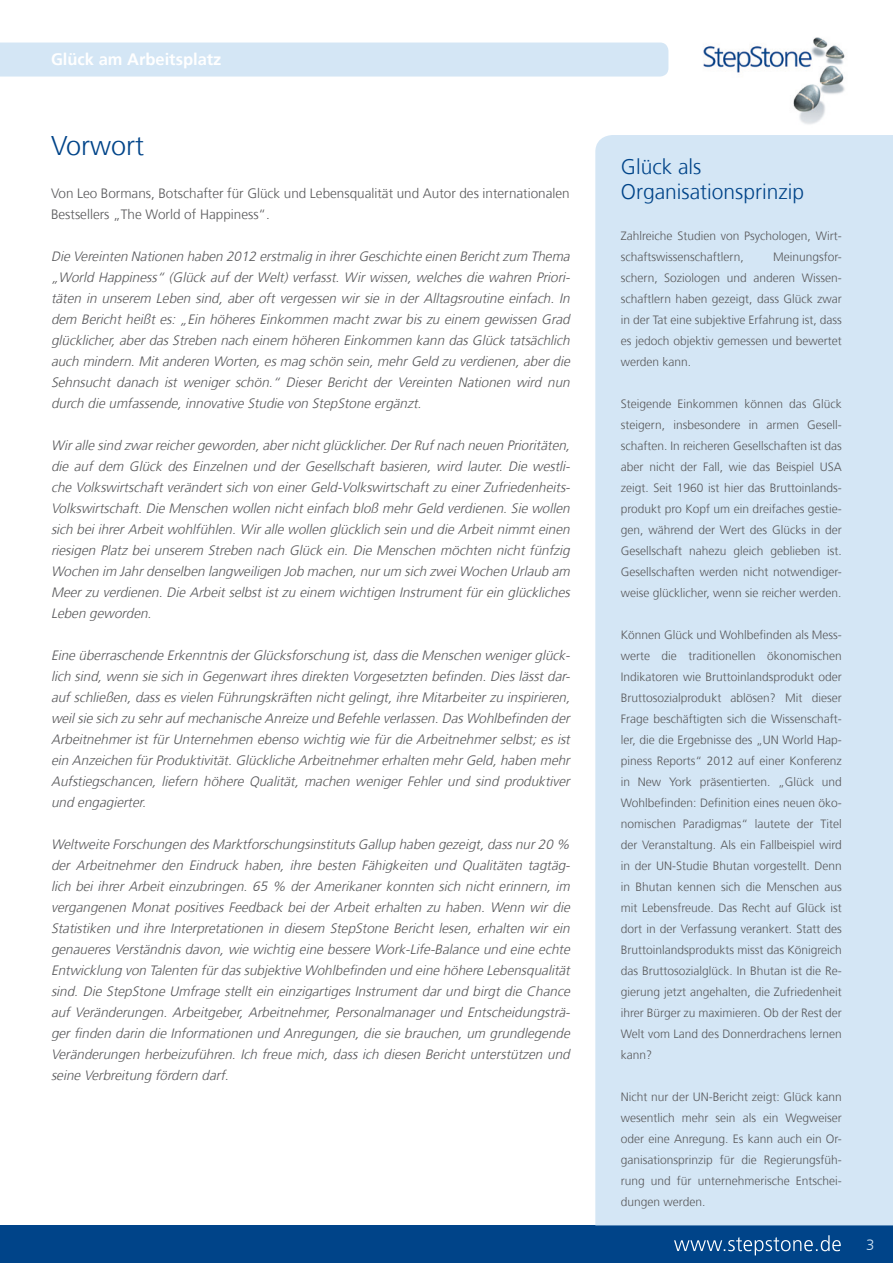
<style>
.page{position:relative;width:893px;height:1263px;background:#fff}
.page>*{position:absolute;margin:0;border:0;box-sizing:border-box;transform-origin:0 0}
.t1{font:300 27px "Frutiger";color:#004489}
.t2{font:300 21px/25.2px "Frutiger";color:#004489}
.t3{font:700 16.5px "Frutiger";color:#fff}
.t4{font:300 15px "Frutiger";color:#d4e6f5}
.t5{font:italic 300 13.5px/21px "Frutiger";color:#58585a;text-align:justify}
.t6{font:300 13.5px/21px "Frutiger";color:#58585a}
.t7{font:300 12px/21px "Frutiger";color:#58585a;text-align:justify}
</style>
<div class="page">
<div style="left:0;top:43px;width:668px;height:34px;background:#d4e6f5"></div>
<div style="left:0;top:1225px;width:893px;height:38px;background:#004489"></div>
<svg style="left:674px;top:1235px;width:167px;height:20px"></svg>
<img style="left:703px;top:37px;width:142px;height:87px">
<div style="left:595px;top:135px;width:298px;height:1090px;background:#d4e6f5"></div>
<p class="t3" style="left:51px;top:50px;width:172px">Glück am Arbeitsplatz</p>
<h1 class="t1" style="left:51px;top:131px;width:95px">Vorwort</h1>
<p class="t6" style="left:51px;top:183px;width:520px">Von Leo Bormans, Botschafter für Glück und Lebensqualität und Autor des internationalen<br>Bestsellers „The World of Happiness“.</p>
<p class="t5" style="left:51px;top:246px;width:524px">Die Vereinten Nationen haben 2012 erstmalig in ihrerGeschichte einen Berichtzum Thema „World Happiness“ (Glück auf der Welt) verfasst. Wir wissen, welches die wahren Priori&shy;täten in unserem Leben sind, aber oft vergessen wir sie in der Alltagsroutine einfach. In dem Bericht heißt es: „Ein höheres Einkommen macht zwar bis zu einem gewissen Grad glücklicher,aberdasStreben nach einem höheren Einkommen kann dasGlück tatsächlich auch mindern.Mitanderen Worten,esmag schön sein,mehrGeld zu verdienen,aberdie Sehnsucht danach ist weniger schön.“ Dieser Bericht der Vereinten Nationen wird nun durch die umfassende,innovative Studie von StepStone ergänzt.</p>
<p class="t5" style="left:51px;top:435px;width:524px">Wiralle sind zwarreichergeworden,abernichtglücklicher.DerRufnach neuen Prioritäten, die auf dem Glück des Einzelnen und der Gesellschaft basieren, wird lauter. Die westli&shy;che Volkswirtschaft verändert sich von einer Geld-Volkswirtschaft zu einer Zufriedenheits-Volkswirtschaft.Die Menschen wollen nichteinfach bloß mehrGeld verdienen.Sie wollen sich beiihrerArbeitwohlfühlen.Wiralle wollen glücklich sein und die Arbeitnimmteinen riesigen Platz bei unserem Streben nach Glück ein. Die Menschen möchten nicht fünfzig Wochen im Jahrdenselben langweiligen Job machen,nurum sich zweiWochen Urlaub am Meerzu verdienen.Die Arbeitselbstistzu einem wichtigen Instrumentfürein glückliches Leben geworden.</p>
<p class="t5" style="left:51px;top:645px;width:524px">Eine überraschende ErkenntnisderGlücksforschung ist,dassdie Menschen wenigerglück&shy;lich sind,wenn sie sich in Gegenwartihresdirekten Vorgesetzten befinden.Dieslässtdar&shy;aufschließen,dassesvielen Führungskräften nichtgelingt,ihre Mitarbeiterzu inspirieren, weilsie sich zu sehraufmechanische Anreize und Befehle verlassen.DasWohlbefinden der Arbeitnehmer ist für Unternehmen ebenso wichtig wie für die Arbeitnehmer selbst; es ist ein Anzeichen fürProduktivität.Glückliche Arbeitnehmererhalten mehrGeld,haben mehr Aufstiegschancen, liefern höhere Qualität, machen weniger Fehler und sind produktiver und engagierter.</p>
<p class="t5" style="left:51px;top:834px;width:524px">Weltweite Forschungen desMarktforschungsinstitutsGallup haben gezeigt,dassnur20 % der Arbeitnehmer den Eindruck haben, ihre besten Fähigkeiten und Qualitäten tagtäg&shy;lich bei ihrer Arbeit einzubringen. 65 % der Amerikaner konnten sich nicht erinnern, im vergangenen Monat positives Feedback bei der Arbeit erhalten zu haben. Wenn wir die Statistiken und ihre Interpretationen in diesem StepStone Bericht lesen, erhalten wir ein genaueres Verständnis davon, wie wichtig eine bessere Work-Life-Balance und eine echte Entwicklung von Talenten fürdassubjektive Wohlbefinden und eine höhere Lebensqualität sind. Die StepStone Umfrage stellt ein einzigartiges Instrument dar und birgt die Chance auf Veränderungen. Arbeitgeber, Arbeitnehmer, Personalmanager und Entscheidungsträ&shy;ger finden darin die Informationen und Anregungen, die sie brauchen, um grundlegende Veränderungen herbeizuführen. Ich freue mich, dass ich diesen Bericht unterstützen und seine Verbreitung fördern darf.</p>
<h2 class="t2" style="left:621px;top:154px;width:185px">Glück als<br>Organisationsprinzip</h2>
<p class="t7" style="left:621px;top:226px;width:223px">Zahlreiche Studien von Psychologen, Wirt&shy;schaftswissenschaftlern,</p>
<p class="t7" style="left:621px;top:247px;width:223px;text-indent:152px">Meinungsfor&shy;schern, Soziologen und anderen Wissen&shy;schaftlern haben gezeigt, dass Glück zwar in der Tat eine subjektive Erfahrung ist, dass es jedoch objektiv gemessen und bewertet werden kann.</p>
<p class="t7" style="left:621px;top:394px;width:223px">Steigende Einkommen können das Glück steigern, insbesondere in armen Gesell&shy;schaften. In reicheren Gesellschaften ist das aber nicht der Fall, wie das Beispiel USA zeigt. Seit 1960 ist hier das Bruttoinlands&shy;produkt pro Kopf um ein dreifaches gestie&shy;gen, während der Wert des Glücks in der Gesellschaft nahezu gleich geblieben ist.<br>Gesellschaften werden nicht notwendiger&shy;weise glücklicher, wenn sie reicher werden.</p>
<p class="t7" style="left:621px;top:625px;width:223px">Können Glück und Wohlbefinden als Mess&shy;werte die traditionellen ökonomischen Indikatoren wie Bruttoinlandsprodukt oder Bruttosozialprodukt ablösen? Mit dieser Frage beschäftigten sich die Wissenschaft&shy;ler, die die Ergebnisse des „UN World Hap&shy;piness Reports“ 2012 auf einer Konferenz in New York präsentierten. „Glück und Wohlbefinden: Definition eines neuen öko&shy;nomischen Paradigmas“ lautete der Titel der Veranstaltung. Als ein Fallbeispiel wird in der UN-Studie Bhutan vorgestellt. Denn in Bhutan kennen sich die Menschen aus mit Lebensfreude. Das Recht auf Glück ist dort in der Verfassung verankert. Statt des Bruttoinlandsprodukts misst das Königreich das Bruttosozialglück. In Bhutan ist die Re&shy;gierung jetzt angehalten, die Zufriedenheit ihrer Bürger zu maximieren. Ob der Rest der Welt vom Land des Donnerdrachens lernen kann?</p>
<p class="t7" style="left:621px;top:1087px;width:223px">Nicht nur der UN-Bericht zeigt: Glück kann wesentlich mehr sein als ein Wegweiser oder eine Anregung. Es kann auch ein Or&shy;ganisationsprinzip für die Regierungsfüh&shy;rung und für unternehmerische Entschei&shy;dungen werden.</p>
<p class="t4" style="left:866px;top:1236px;width:10px">3</p>
</div>
